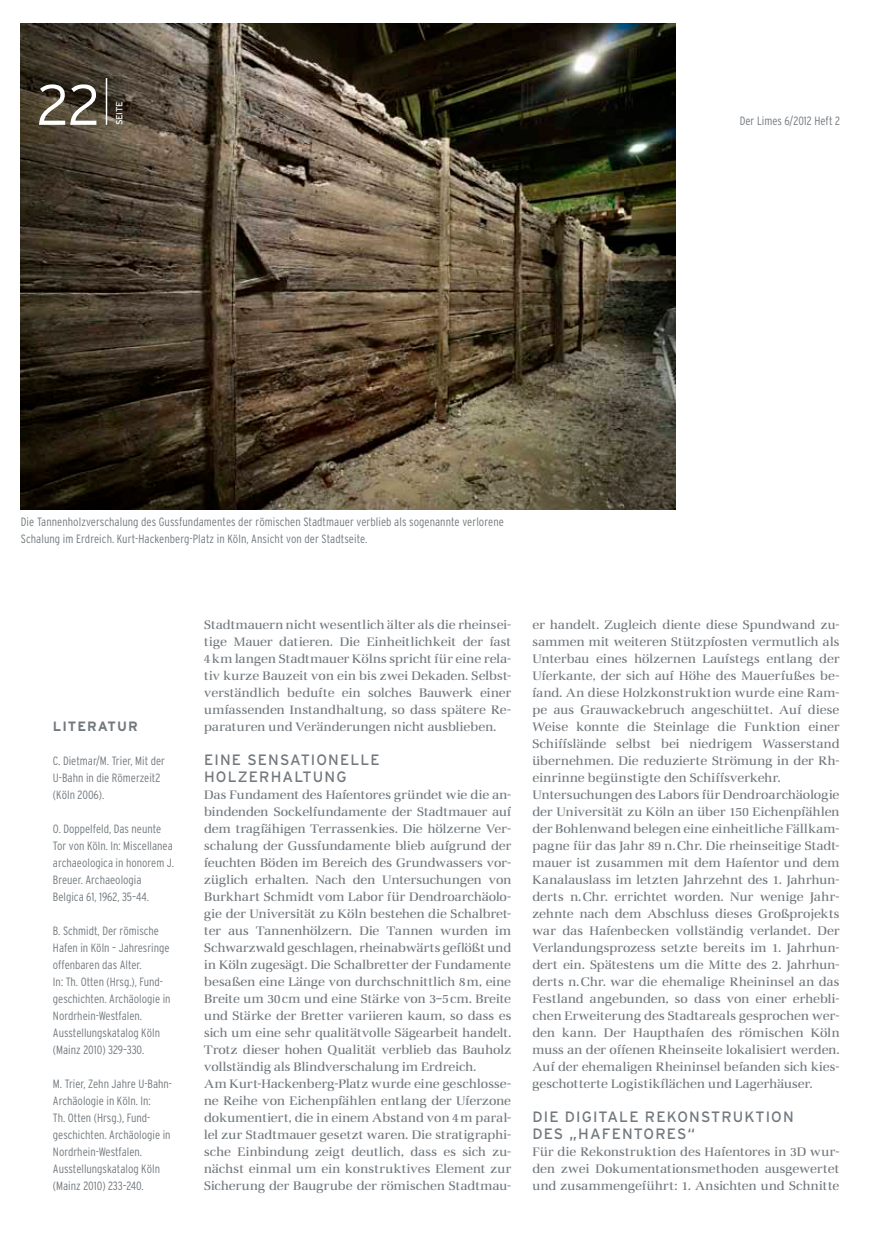
<style>
.page{position:relative;width:888px;height:1258px;background:#fff}
.page>*{position:absolute;margin:0;border:0;box-sizing:border-box;transform-origin:0 0}
.t1{font:300 56.85px "Interstate";color:#fff}
.t2{font:15px/17px "Interstate";letter-spacing:.075em;color:#72797e}
.t3{font:700 13.5px "Interstate";color:#72797e}
.t4{font:12.75px/17px "Marconi EF";letter-spacing:.01em;color:#72797e}
.t5{font:300 condensed 12px/17px "Interstate";color:#72797e}
.t6{font:9px "Interstate";letter-spacing:-.025em;color:#fff}
</style>
<div class="page">
<img style="left:21px;top:23px;width:654px;height:486px">
<hr style="left:106px;top:78px;width:1px;height:47px;background:#fff">
<h1 class="t1" style="left:37px;top:73px;width:65px">22</h1>
<p class="t6" style="left:114px;top:125px;width:25px;rotate:-90deg">SEITE</p>
<p class="t5" style="left:740px;top:112px;width:102px">Der Limes 6/2012 Heft 2</p>
<p class="t5" style="left:21px;top:514px;width:484px">Die Tannenholzverschalung des Gussfundamentes der römischen Stadtmauer verblieb als sogenannte verlorene<br>Schalung im Erdreich. Kurt-Hackenberg-Platz in Köln, Ansicht von der Stadtseite.</p>
<p class="t3" style="left:53px;top:718px;width:86px">LITERATUR</p>
<p class="t5" style="left:53px;top:752px;width:114px">C. Dietmar/M. Trier, Mit der<br>U-Bahn in die Römerzeit2 (Köln 2006).</p>
<p class="t5" style="left:53px;top:820px;width:122px">O. Doppelfeld, Das neunte<br>Tor von Köln. In: Miscellanea archaeologica in honorem J.<br>Breuer. Archaeologia<br>Belgica 61, 1962, 35–44.</p>
<p class="t5" style="left:53px;top:922px;width:119px">B. Schmidt, Der römische<br>Hafen in Köln – Jahresringe offenbaren das Alter.<br>In: Th. Otten (Hrsg.), Fund&shy;geschichten. Archäologie in<br>Nordrhein-Westfalen.<br>Ausstellungskatalog Köln (Mainz 2010) 329–330.</p>
<p class="t5" style="left:53px;top:1075px;width:121px">M. Trier, Zehn Jahre U-Bahn-<br>Archäologie in Köln. In:<br>Th. Otten (Hrsg.), Fund&shy;geschichten. Archäologie in<br>Nordrhein-Westfalen.<br>Ausstellungskatalog Köln (Mainz 2010) 233–240.</p>
<p class="t4" style="left:204px;top:616px;width:309px;text-align:justify">Stadtmauern nicht wesentlich älter als die rheinsei&shy;tige Mauer datieren. Die Einheitlichkeit der fast 4km langen Stadtmauer Kölns spricht für eine rela&shy;tiv kurze Bauzeit von ein bis zwei Dekaden. Selbst&shy;verständlich bedufte ein solches Bauwerk einer umfassenden Instandhaltung, so dass spätere Re&shy;paraturen und Veränderungen nicht ausblieben.</p>
<p class="t2" style="left:204px;top:751px;width:177px">EINE SENSATIONELLE<br>HOLZERHALTUNG</p>
<p class="t4" style="left:204px;top:786px;width:309px">Das Fundament des Hafentores gründet wie die an&shy;bindenden Sockelfundamente der Stadtmauer auf dem tragfähigen Terrassenkies. Die hölzerne Ver&shy;schalung der Gussfundamente blieb aufgrund der feuchten Böden im Bereich des Grundwassers vor&shy;züglich erhalten. Nach den Untersuchungen von Burkhart Schmidt vom Labor für Dendroarchäolo&shy;gie der Universität zu Köln bestehen die Schalbret&shy;ter aus Tannenhölzern. Die Tannen wurden im Schwarzwald geschlagen, rheinabwärts geflößt und in Köln zugesägt. Die Schalbretter der Fundamente besaßen eine Länge von durchschnittlich 8m, eine Breite um 30cm und eine Stärke von 3–5cm. Breite und Stärke der Bretter variieren kaum, so dass es sich um eine sehr qualitätvolle Sägearbeit handelt.<br>Trotz dieser hohen Qualität verblieb das Bauholz vollständig als Blindverschalung im Erdreich.<br>Am Kurt-Hackenberg-Platz wurde eine geschlosse&shy;ne Reihe von Eichenpfählen entlang der Uferzone dokumentiert, die in einem Abstand von 4m paral&shy;lel zur Stadtmauer gesetzt waren. Die stratigraphi&shy;sche Einbindung zeigt deutlich, dass es sich zu&shy;nächst einmal um ein konstruktives Element zur Sicherung der Baugrube der römischen Stadtmau-</p>
<p class="t4" style="left:532px;top:616px;width:309px">er handelt. Zugleich diente diese Spundwand zu&shy;sammen mit weiteren Stützpfosten vermutlich als Unterbau eines hölzernen Laufstegs entlang der Uferkante, der sich auf Höhe des Mauerfußes be&shy;fand. An diese Holzkonstruktion wurde eine Ram&shy;pe aus Grauwackebruch angeschüttet. Auf diese Weise konnte die Steinlage die Funktion einer Schiffslände selbst bei niedrigem Wasserstand übernehmen. Die reduzierte Strömung in der Rh&shy;einrinne begünstigte den Schiffsverkehr.<br>Untersuchungen des Labors für Dendroarchäologie der Universität zu Köln an über 150 Eichenpfählen der Bohlenwand belegen eine einheitliche Fällkam&shy;pagne für das Jahr 89 n.Chr. Die rheinseitige Stadt&shy;mauer ist zusammen mit dem Hafentor und dem Kanalauslass im letzten Jahrzehnt des 1. Jahrhun&shy;derts n.Chr. errichtet worden. Nur wenige Jahr&shy;zehnte nach dem Abschluss dieses Großprojekts war das Hafenbecken vollständig verlandet. Der Verlandungsprozess setzte bereits im 1. Jahrhun&shy;dert ein. Spätestens um die Mitte des 2. Jahrhun&shy;derts n.Chr. war die ehemalige Rheininsel an das Festland angebunden, so dass von einer erhebli&shy;chen Erweiterung des Stadtareals gesprochen wer&shy;den kann. Der Haupthafen des römischen Köln muss an der offenen Rheinseite lokalisiert werden.<br>Auf der ehemaligen Rheininsel befanden sich kies&shy;geschotterte Logistikflächen und Lagerhäuser.</p>
<p class="t2" style="left:532px;top:1108px;width:263px">DIE DIGITALE REKONSTRUKTION<br>DES „HAFENTORES“</p>
<p class="t4" style="left:532px;top:1143px;width:309px;text-align:justify">Für die Rekonstruktion des Hafentores in 3D wur&shy;den zwei Dokumentationsmethoden ausgewertet und zusammengeführt: 1. Ansichten und Schnitte</p>
</div>
